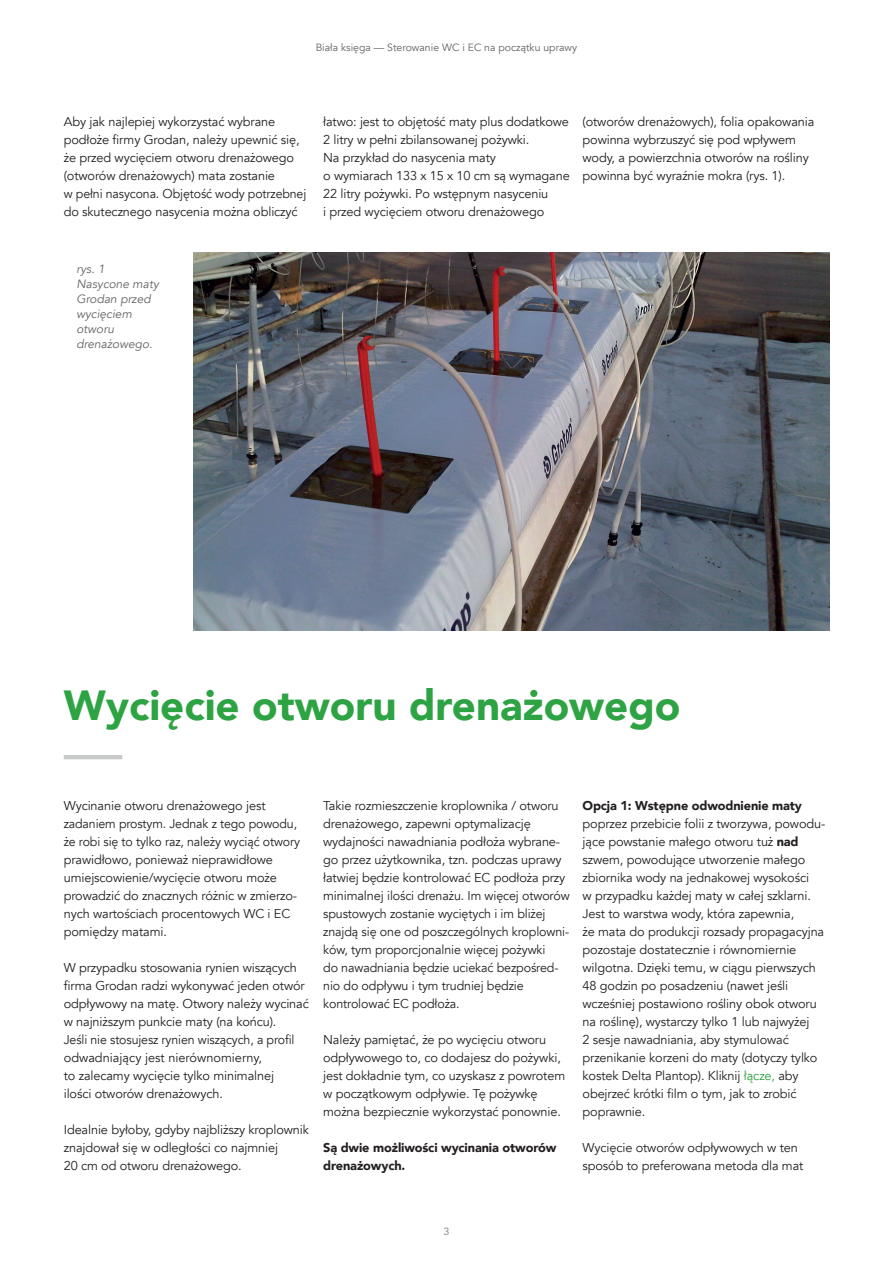
<style>
.page{position:relative;width:893px;height:1263px;background:#fff}
.page>*{position:absolute;margin:0;border:0;box-sizing:border-box;transform-origin:0 0}
.t1{font:900 42px "Avenir";color:#2da343}
.t2{font:12.75px/18px "Avenir";letter-spacing:-.01em;color:#231f20}
.t3{font:900 12.75px/18px "Avenir";letter-spacing:-.01em;color:#231f20}
.t4{font:italic 12px/15px "Avenir";color:#636366}
.t5{font:10.5px "Avenir";color:#636366}
.t6{font:500 10.5px "Avenir";color:#939598}
.s1{font-weight:900}
.s2{color:#2da343}
</style>
<div class="page">
<hr style="left:64px;top:755px;width:58px;height:4px;background:#c7c8ca">
<img style="left:193px;top:252px;width:636px;height:378px">
<p class="t5" style="left:316px;top:41px;width:263px">Biała księga — Sterowanie WC i EC na początku uprawy</p>
<p class="t2" style="left:64px;top:113px;width:244px">Aby jak najlepiej wykorzystać wybrane podłoże firmy Grodan, należy upewnić się, że przed wycięciem otworu drenażowego (otworów drenażowych) mata zostanie<br>w pełni nasycona. Objętość wody potrzebnej do skutecznego nasycenia można obliczyć</p>
<p class="t2" style="left:323px;top:113px;width:248px">łatwo: jest to objętość maty plus dodatkowe 2 litry w pełni zbilansowanej pożywki.<br>Na przykład do nasycenia maty<br>o wymiarach 133 x 15 x 10 cm są wymagane 22 litry pożywki. Po wstępnym nasyceniu<br>i przed wycięciem otworu drenażowego</p>
<p class="t2" style="left:583px;top:113px;width:233px">(otworów drenażowych), folia opakowania powinna wybrzuszyć się pod wpływem wody, a powierzchnia otworów na rośliny powinna być wyraźnie mokra (rys. 1).</p>
<p class="t4" style="left:77px;top:261px;width:84px">rys. 1<br>Nasycone maty<br>Grodan przed wycięciem otworu drenażowego.</p>
<h1 class="t1" style="left:64px;top:669px;width:618px">Wycięcie otworu drenażowego</h1>
<p class="t2" style="left:64px;top:797px;width:238px">Wycinanie otworu drenażowego jest zadaniem prostym. Jednak z tego powodu, że robi się to tylko raz, należy wyciąć otwory prawidłowo, ponieważ nieprawidłowe umiejscowienie/wycięcie otworu może prowadzić do znacznych różnic w zmierzo&shy;nych wartościach procentowych WC i EC pomiędzy matami.</p>
<p class="t2" style="left:64px;top:959px;width:247px">W przypadku stosowania rynien wiszących firma Grodan radzi wykonywać jeden otwór odpływowy na matę. Otwory należy wycinać w najniższym punkcie maty (na końcu).<br>Jeśli nie stosujesz rynien wiszących, a profil odwadniający jest nierównomierny,<br>to zalecamy wycięcie tylko minimalnej<br>ilości otworów drenażowych.</p>
<p class="t2" style="left:64px;top:1121px;width:247px">Idealnie byłoby, gdyby najbliższy kroplownik znajdował się w odległości co najmniej<br>20 cm od otworu drenażowego.</p>
<p class="t2" style="left:323px;top:797px;width:248px">Takie rozmieszczenie kroplownika / otworu drenażowego, zapewni optymalizację wydajności nawadniania podłoża wybrane&shy;go przez użytkownika, tzn. podczas uprawy łatwiej będzie kontrolować EC podłoża przy minimalnej ilości drenażu. Im więcej otworów spustowych zostanie wyciętych i im bliżej znajdą się one od poszczególnych kroplowni&shy;ków, tym proporcjonalnie więcej pożywki<br>do nawadniania będzie uciekać bezpośred&shy;nio do odpływu i tym trudniej będzie kontrolować EC podłoża.</p>
<p class="t2" style="left:323px;top:1031px;width:244px">Należy pamiętać, że po wycięciu otworu odpływowego to, co dodajesz do pożywki, jest dokładnie tym, co uzyskasz z powrotem w początkowym odpływie. Tę pożywkę można bezpiecznie wykorzystać ponownie.</p>
<p class="t3" style="left:323px;top:1138px;width:235px">Są dwie możliwości wycinania otworów drenażowych.</p>
<p class="t3" style="left:583px;top:796px;width:221px">Opcja 1: Wstępne odwodnienie maty</p>
<p class="t2" style="left:583px;top:815px;width:244px">poprzez przebicie folii z tworzywa, powodu&shy;jące powstanie małego otworu tuż <span class="s1">nad </span>szwem, powodujące utworzenie małego zbiornika wody na jednakowej wysokości<br>w przypadku każdej maty w całej szklarni.<br>Jest to warstwa wody, która zapewnia,<br>że mata do produkcji rozsady propagacyjna pozostaje dostatecznie i równomiernie wilgotna. Dzięki temu, w ciągu pierwszych 48 godzin po posadzeniu (nawet jeśli wcześniej postawiono rośliny obok otworu na roślinę), wystarczy tylko 1 lub najwyżej<br>2 sesje nawadniania, aby stymulować przenikanie korzeni do maty (dotyczy tylko kostek Delta Plantop). Kliknij <span class="s2">łącze,</span> aby obejrzeć krótki film o tym, jak to zrobić poprawnie.</p>
<p class="t2" style="left:583px;top:1139px;width:222px">Wycięcie otworów odpływowych w ten sposób to preferowana metoda dla mat</p>
<p class="t6" style="left:444px;top:1222px;width:7px">3</p>
</div>
